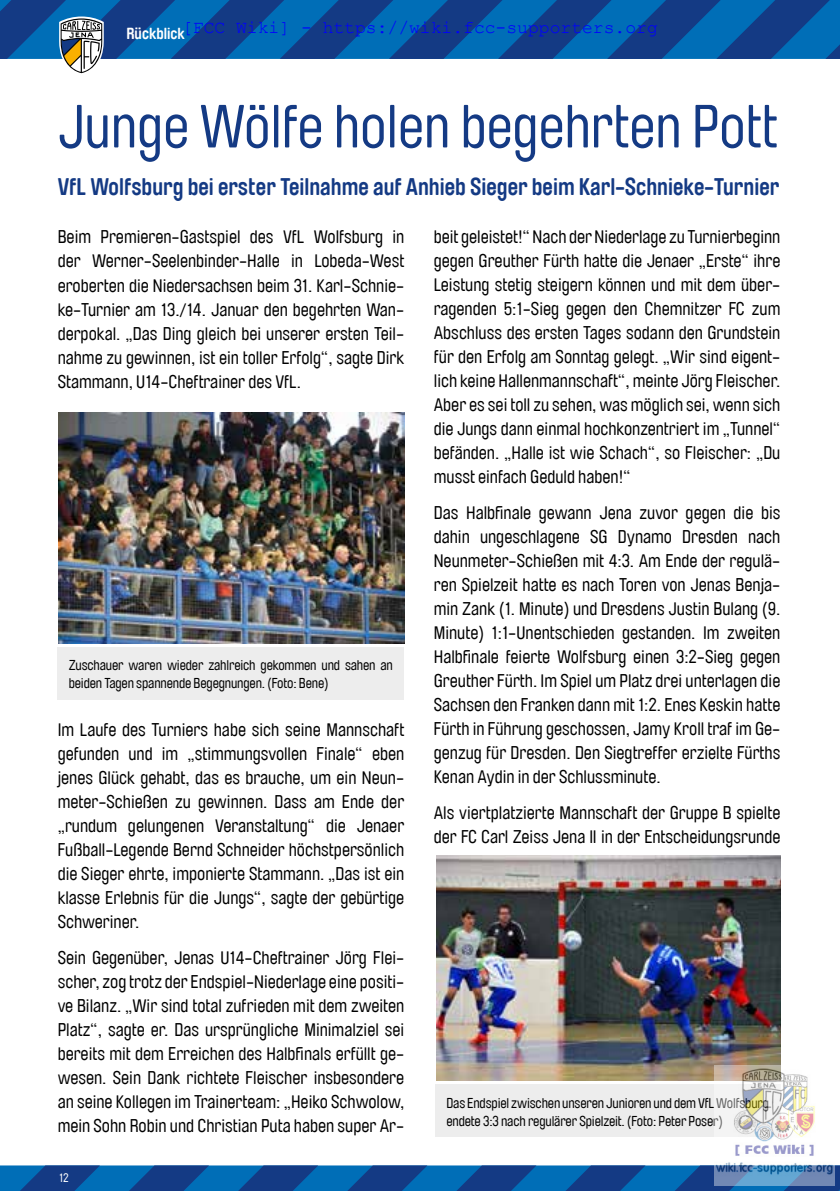
<style>
.page{position:relative;width:840px;height:1191px;background:#fff}
.page>*{position:absolute;margin:0;border:0;box-sizing:border-box;transform-origin:0 0}
.t1{font:60px "Brauer Neue";color:#143a84}
.t2{font:700 24px "Brauer Neue";color:#143a84}
.t3{font:18px/24px "Brauer Neue";color:#000;text-align:justify}
.t4{font:18px "Courier New";color:#00f}
.t5{font:700 16px "Brauer Neue";color:#fff}
.t6{font:14px/18px "Brauer Neue";letter-spacing:-.01em;color:#000}
.t7{font:12px "Brauer Neue";color:#fff}
</style>
<div class="page">
<svg style="left:0;top:1165px;width:839px;height:26px;background:#0d569f"></svg>
<img style="left:58px;top:412px;width:346px;height:231px">
<div style="left:57px;top:647px;width:347px;height:52px;background:#ededed"></div>
<img style="left:436px;top:855px;width:344px;height:225px">
<div style="left:435px;top:1084px;width:345px;height:52px;background:#ededed"></div>
<svg style="left:0;top:0;width:839px;height:74px"></svg>
<img style="left:713px;top:1065px;width:120px;height:120px">
<p class="t4" style="left:182px;top:17px;width:477px">[FCC Wiki] - https://wiki.fcc-supporters.org</p>
<p class="t5" style="left:126px;top:25px;width:60px">Rückblick</p>
<h1 class="t1" style="left:58px;top:93px;width:721px">Junge Wölfe holen begehrten Pott</h1>
<h2 class="t2" style="left:58px;top:173px;width:722px">VfL Wolfsburg bei erster Teilnahme auf Anhieb Sieger beim Karl-Schnieke-Turnier</h2>
<p class="t3" style="left:58px;top:225px;width:348px">Beim Premieren-Gastspiel des VfL Wolfsburg in der Werner-Seelenbinder-Halle in Lobeda-West eroberten die Niedersachsen beim 31. Karl-Schnie&shy;ke-Turnier am 13./14. Januar den begehrten Wan&shy;derpokal. „Das Ding gleich bei unserer ersten Teil&shy;nahme zu gewinnen, ist ein toller Erfolg“, sagte Dirk Stammann, U14-Cheftrainer des VfL.</p>
<p class="t3" style="left:433px;top:225px;width:348px">beit geleistet!“ Nach der Niederlage zu Turnierbeginn gegen Greuther Fürth hatte die Jenaer „Erste“ ihre Leistung stetig steigern können und mit dem über&shy;ragenden 5:1-Sieg gegen den Chemnitzer FC zum Abschluss des ersten Tages sodann den Grundstein für den Erfolg am Sonntag gelegt. „Wir sind eigent&shy;lich keine Hallenmannschaft“, meinte Jörg Fleischer.<br>Aber es sei toll zu sehen, was möglich sei, wenn sich die Jungs dann einmal hochkonzentriert im „Tunnel“ befänden. „Halle ist wie Schach“, so Fleischer: „Du musst einfach Geduld haben!“</p>
<p class="t3" style="left:433px;top:501px;width:348px">Das Halbfinale gewann Jena zuvor gegen die bis dahin ungeschlagene SG Dynamo Dresden nach Neunmeter-Schießen mit 4:3. Am Ende der regulä&shy;ren Spielzeit hatte es nach Toren von Jenas Benja&shy;min Zank (1. Minute) und Dresdens Justin Bulang (9.<br>Minute) 1:1-Unentschieden gestanden. Im zweiten Halbfinale feierte Wolfsburg einen 3:2-Sieg gegen Greuther Fürth. Im Spiel um Platz drei unterlagen die Sachsen den Franken dann mit 1:2. Enes Keskin hatte Fürth in Führung geschossen, Jamy Kroll traf im Ge&shy;genzug für Dresden. Den Siegtreffer erzielte Fürths Kenan Aydin in der Schlussminute.</p>
<p class="t3" style="left:433px;top:801px;width:348px">Als viertplatzierte Mannschaft der Gruppe B spielte der FC Carl Zeiss Jena II in der Entscheidungsrunde</p>
<p class="t6" style="left:69px;top:656px;width:325px">Zuschauer waren wieder zahlreich gekommen und sahen an beiden Tagen spannende Begegnungen. (Foto: Bene)</p>
<p class="t3" style="left:58px;top:717px;width:348px">Im Laufe des Turniers habe sich seine Mannschaft gefunden und im „stimmungsvollen Finale“ eben jenes Glück gehabt, das es brauche, um ein Neun&shy;meter-Schießen zu gewinnen. Dass am Ende der „rundum gelungenen Veranstaltung“ die Jenaer Fußball-Legende Bernd Schneider höchstpersönlich die Sieger ehrte, imponierte Stammann. „Das ist ein klasse Erlebnis für die Jungs“, sagte der gebürtige Schweriner.</p>
<p class="t3" style="left:58px;top:945px;width:348px">Sein Gegenüber, Jenas U14-Cheftrainer Jörg Flei&shy;scher, zog trotz der Endspiel-Niederlage eine positi&shy;ve Bilanz. „Wir sind total zufrieden mit dem zweiten Platz“, sagte er. Das ursprüngliche Minimalziel sei bereits mit dem Erreichen des Halbfinals erfüllt ge&shy;wesen. Sein Dank richtete Fleischer insbesondere an seine Kollegen im Trainerteam: „Heiko Schwolow, mein Sohn Robin und Christian Puta haben super Ar-</p>
<p class="t6" style="left:446px;top:1093px;width:324px">Das Endspiel zwischen unseren Junioren und dem VfL Wolfsburg endete 3:3 nach regulärer Spielzeit. (Foto: Peter Poser)</p>
<p class="t7" style="left:59px;top:1171px;width:11px">12</p>
</div>
